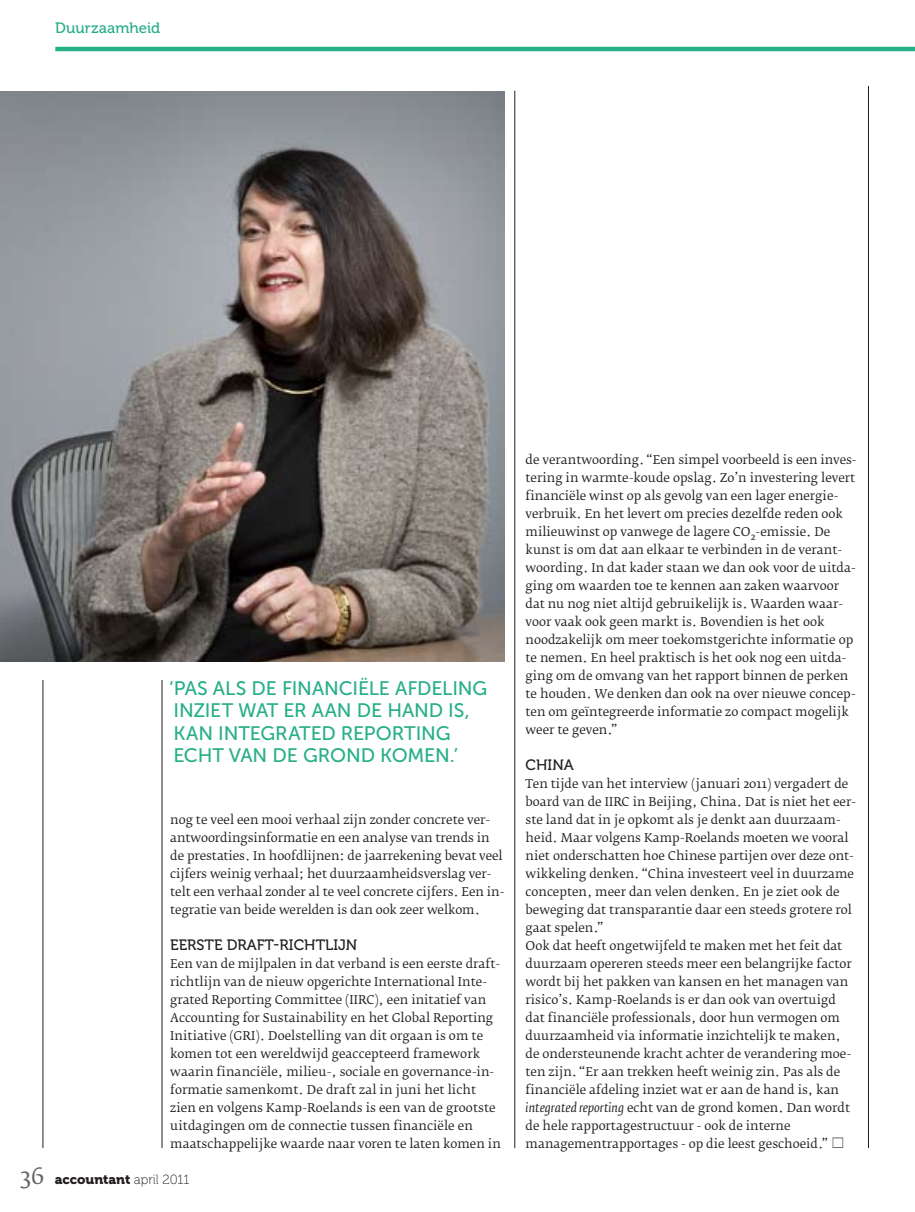
<style>
.page{position:relative;width:915px;height:1212px;background:#fff}
.page>*{position:absolute;margin:0;border:0;box-sizing:border-box;transform-origin:0 0}
.t1{font:19.5px/22.5px "Museo Sans 500";letter-spacing:-.005em;color:#27af87}
.t2{font:15px "Museo 500";color:#231f20}
.t3{font:15px "Museo 500";color:#27af87}
.t4{font:13.2px "Museo 900";color:#231f20}
.t5{font:12px/18px "Fedra Serif B Std";color:#231f20}
.s1{font-family:"Fedra Serif B Std";font-size:22.5px;color:#636366}
.s2{font-family:"Museo 100"}
.s3{font-style:italic}
</style>
<div class="page">
<hr style="left:867px;top:86px;width:1px;height:1062px;background:#231f20">
<hr style="left:43px;top:680px;width:1px;height:468px;background:#231f20">
<hr style="left:162px;top:680px;width:1px;height:468px;background:#231f20">
<hr style="left:514px;top:91px;width:1px;height:1057px;background:#231f20">
<hr style="left:55px;top:47px;width:859px;height:4px;background:#27af87">
<img style="left:0;top:91px;width:504px;height:571px">
<p class="t3" style="left:55px;top:19px;width:106px">DUURZAAMHEID</p>
<h1 class="t1" style="left:169px;top:677px;width:316px">‘PAS ALS DE FINANCIËLE AFDELING<br>INZIET WAT ER AAN DE HAND IS,<br>KAN INTEG RATED REPORTING<br>ECHT VAN DE G ROND KOMEN.’</h1>
<p class="t5" style="left:170px;top:811px;width:335px">nog te veel een mooi verhaal zijn zonder concrete ver&shy;antwoordingsinformatie en een analyse van trends in de prestaties. In hoofdlijnen: de jaarrekening bevat veel cijfers weinig verhaal; het duurzaamheidsverslag ver&shy;telt een verhaal zonder al te veel concrete cijfers. Een in&shy;tegratie van beide werelden is dan ook zeer welkom.</p>
<p class="t2" style="left:170px;top:937px;width:189px">EERSTE DRAFT-RICHTLIJN</p>
<p class="t5" style="left:170px;top:955px;width:332px">Een van de mijlpalen in dat verband is een eerste draft&shy;richtlijn van de nieuw opgerichte International Inte&shy;grated Reporting Committee (IIRC), een initatief van Accounting for Sustainability en het Global Reporting Initiative (GRI). Doelstelling van dit orgaan is om te komen tot een wereldwijd geaccepteerd framework waarin financiële, milieu-, sociale en governance-in&shy;formatie samenkomt. De draft zal in juni het licht zien en volgens Kamp-Roelands is een van de grootste uitdagingen om de connectie tussen financiële en maatschappelijke waarde naar voren te laten komen in</p>
<p class="t4" style="left:20px;top:1172px;width:171px"><span class="s1">36</span> accountant <span class="s2">april 2011</span></p>
<p class="t5" style="left:525px;top:451px;width:332px">de verantwoording. “Een simpel voorbeeld is een inves&shy;tering in warmte-koude opslag. Zo’n investering levert financiële winst op als gevolg van een lager energie&shy;verbruik. En het levert om precies dezelfde reden ook milieuwinst op vanwege de lagere CO<sub>2</sub>-emissie. De kunst is om dat aan elkaar te verbinden in de verant&shy;woording. In dat kader staan we dan ook voor de uitda&shy;ging om waarden toe te kennen aan zaken waarvoor dat nu nog niet altijd gebruikelijk is. Waarden waar&shy;voor vaak ook geen markt is. Bovendien is het ook noodzakelijk om meer toekomstgerichte informatie op te nemen. En heel praktisch is het ook nog een uitda&shy;ging om de omvang van het rapport binnen de perken te houden. We denken dan ook na over nieuwe concep&shy;ten om geïntegreerde informatie zo compact mogelijk weer te geven.”</p>
<p class="t2" style="left:525px;top:757px;width:50px">CHINA</p>
<p class="t5" style="left:525px;top:775px;width:332px">Ten tijde van het interview (januari 2011) vergadert de board van de IIRC in Beijing, China. Dat is niet het eer&shy;ste land dat in je opkomt als je denkt aan duurzaam&shy;heid. Maar volgens Kamp-Roelands moeten we vooral niet onderschatten hoe Chinese partijen over deze ont&shy;wikkeling denken. “China investeert veel in duurzame concepten, meer dan velen denken. En je ziet ook de beweging dat transparantie daar een steeds grotere rol gaat spelen.”<br>Ook dat heeft ongetwijfeld te maken met het feit dat duurzaam opereren steeds meer een belangrijke factor wordt bij het pakken van kansen en het managen van risico’s. Kamp-Roelands is er dan ook van overtuigd dat financiële professionals, door hun vermogen om duurzaamheid via informatie inzichtelijk te maken, de ondersteunende kracht achter de verandering moe&shy;ten zijn. “Er aan trekken heeft weinig zin. Pas als de financiële afdeling inziet wat er aan de hand is, kan <span class="s3">integrated reporting</span> echt van de grond komen. Dan wordt de hele rapportagestructuur - ook de interne managementrapportages - op die leest geschoeid.”</p>
</div>
